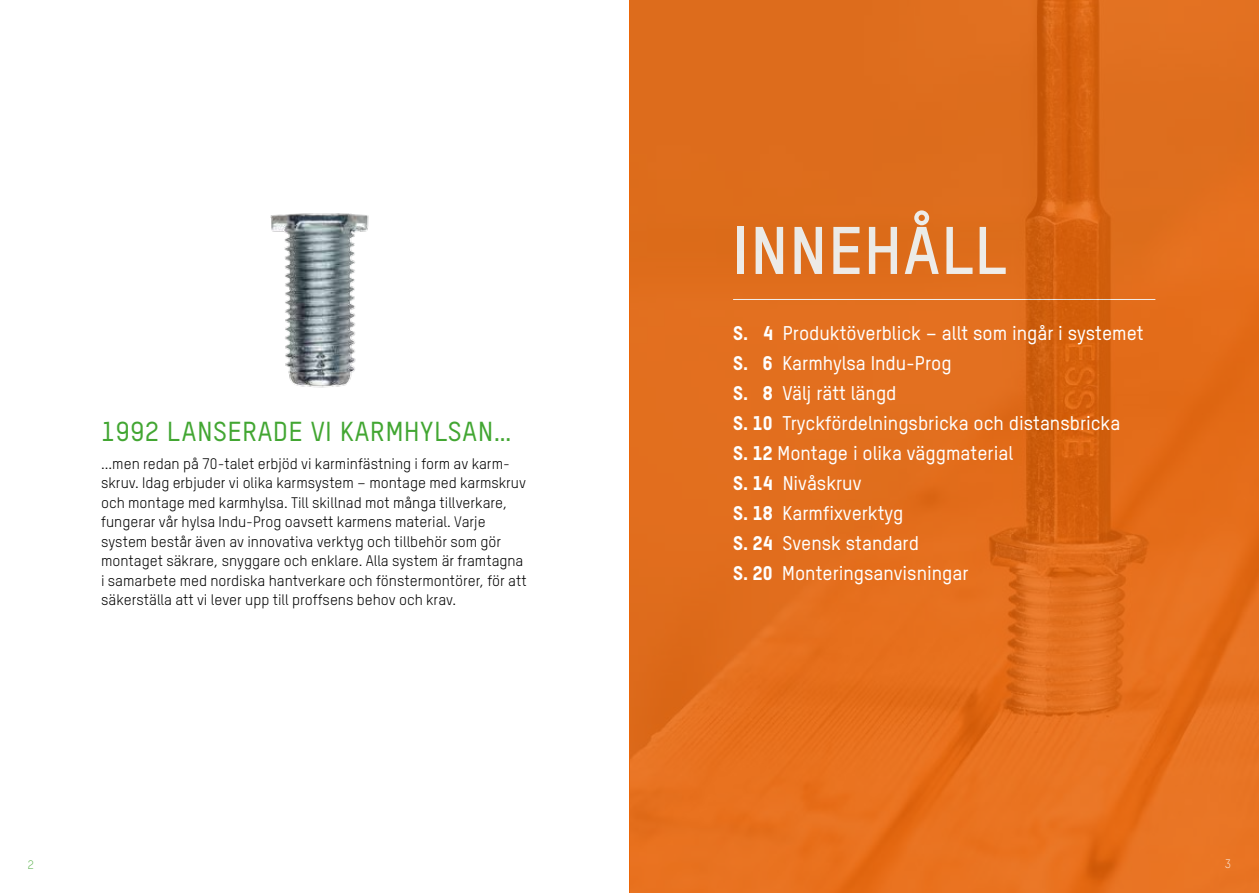
<style>
.page{position:relative;width:1259px;height:893px;background:#fff}
.page>*{position:absolute;margin:0;border:0;box-sizing:border-box;transform-origin:0 0}
.t1{font:700 66px "TSTAR";letter-spacing:.03em;color:#fff}
.t2{font:500 27px "TSTAR";letter-spacing:.03em;color:#42a632}
.t3{font:500 19.5px/30px "TSTAR";color:#fff}
.t4{font:15px/19.5px "TSTAR";color:#000}
.t5{font:300 12px "TSTAR";color:#42a632}
.t6{font:300 12px "TSTAR";color:#fff}
.s1{font-weight:800}
</style>
<div class="page">
<img style="left:270px;top:213px;width:99px;height:175px">
<img style="left:631px;top:0;width:628px;height:893px">
<h2 class="t2" style="left:101px;top:415px;width:412px">1992 LANSERADE VI KARMHYLSAN…</h2>
<p class="t4" style="left:101px;top:453px;width:427px">...men redan på 70-talet erbjöd vi karminfästning i form av karm&shy;skruv. Idag erbjuder vi olika karmsystem – montage med karmskruv och montage med karmhylsa. Till skillnad mot många tillverkare, fungerar vår hylsa Indu-Prog oavsett karmens material. Varje system består även av innovativa verktyg och tillbehör som gör montaget säkrare, snyggare och enklare. Alla system är framtagna i samarbete med nordiska hantverkare och fönstermontörer, för att säkerställa att vi lever upp till proffsens behov och krav.</p>
<h1 class="t1" style="left:733px;top:210px;width:274px">INNEHÅLL</h1>
<p class="t3" style="left:733px;top:318px;width:412px"><span class="s1">S. 4</span> Produktöverblick – allt som ingår i systemet<br><span class="s1">S. 6</span> Karmhylsa Indu-Prog<br><span class="s1">S. 8</span> Välj rätt längd<br><span class="s1">S. 10</span> Tryckfördelningsbricka och distansbricka<br><span class="s1">S. 12</span> Montage i olika väggmaterial<br><span class="s1">S. 14</span> Nivåskruv<br><span class="s1">S. 18</span> Karmfixverktyg<br><span class="s1">S. 24</span> Svensk standard<br><span class="s1">S. 20</span> Monteringsanvisningar</p>
<p class="t5" style="left:28px;top:857px;width:8px">2</p>
<p class="t6" style="left:1225px;top:857px;width:8px">3</p>
</div>
